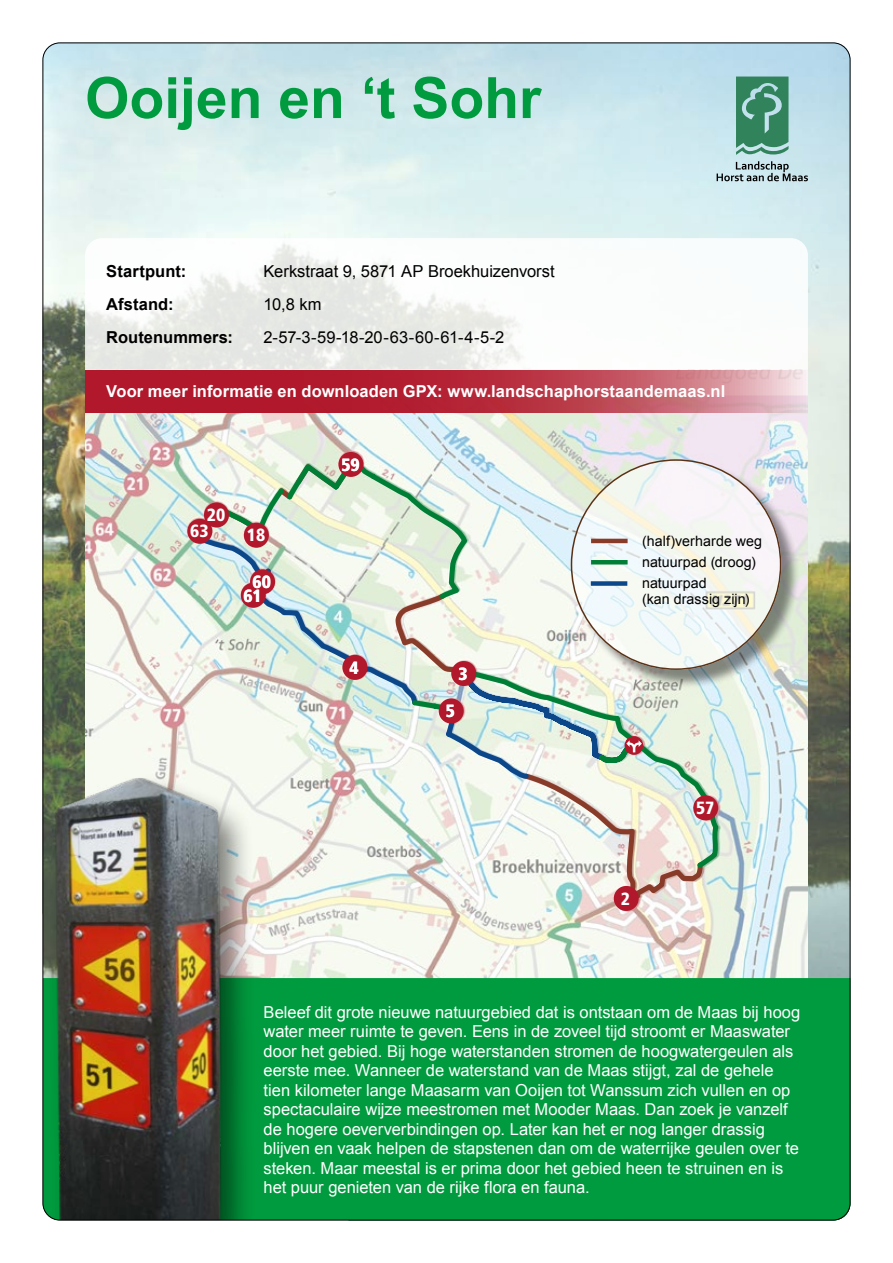
<style>
.page{position:relative;width:893px;height:1263px;background:#fff}
.page>*{position:absolute;margin:0;border:0;box-sizing:border-box;transform-origin:0 0}
.t1{font:700 57px "Arial";color:#009b3e}
.t2{font:900 condensed 17.7px "Frutiger LT Std";color:#fff}
.t3{font:16.5px/19.5px "Arial";color:#fff}
.t4{font:16.5px "Arial";color:#000}
.t5{font:700 16.5px "Arial";letter-spacing:.005em;color:#fff}
.t6{font:700 16.5px "Arial";letter-spacing:.005em;color:#000}
.t7{font:14.25px/21px "Arial";letter-spacing:.005em;color:#000}
</style>
<div class="page">
<img style="left:43px;top:43px;width:807px;height:935px">
<img style="left:85px;top:412px;width:723px;height:566px">
<div style="left:349px;top:978px;width:501px;height:242px;background:#009b3e"></div>
<img style="left:42px;top:778px;width:155px;height:128px">
<svg style="left:85px;top:238px;width:723px;height:132px"></svg>
<svg style="left:85px;top:370px;width:723px;height:42px"></svg>
<img style="left:42px;top:906px;width:307px;height:315px">
<svg style="left:736px;top:77px;width:52px;height:78px"></svg>
<svg style="left:717px;top:161px;width:91px;height:20px"></svg>
<svg style="left:197px;top:872px;width:507px;height:38px"></svg>
<svg style="left:197px;top:129px;width:447px;height:324px"></svg>
<svg style="left:189px;top:453px;width:532px;height:419px"></svg>
<div style="left:187px;top:519px;width:25px;height:25px;background:#b1182b;border-radius:50%"></div>
<div style="left:204px;top:502px;width:25px;height:25px;background:#b1182b;border-radius:50%"></div>
<div style="left:338px;top:452px;width:25px;height:25px;background:#b1182b;border-radius:50%"></div>
<div style="left:244px;top:523px;width:25px;height:25px;background:#b1182b;border-radius:50%"></div>
<div style="left:342px;top:655px;width:25px;height:25px;background:#b1182b;border-radius:50%"></div>
<div style="left:439px;top:698px;width:25px;height:25px;background:#b1182b;border-radius:50%"></div>
<div style="left:451px;top:661px;width:25px;height:25px;background:#b1182b;border-radius:50%"></div>
<div style="left:614px;top:886px;width:25px;height:25px;background:#b1182b;border-radius:50%"></div>
<div style="left:241px;top:583px;width:25px;height:25px;background:#b1182b;border-radius:50%"></div>
<div style="left:250px;top:569px;width:25px;height:25px;background:#b1182b;border-radius:50%"></div>
<svg style="left:689px;top:795px;width:29px;height:30px"></svg>
<div style="left:625px;top:736px;width:18px;height:19px;background:#b1182b;border-radius:50%"></div>
<svg style="left:626px;top:740px;width:16px;height:12px"></svg>
<div style="left:573px;top:462px;width:227px;height:226px;background:#000;opacity:.75"></div>
<svg style="left:571px;top:459px;width:210px;height:211px;fill:#f3f7f4"></svg>
<hr style="left:591px;top:539px;width:37px;height:4px;background:#893b2a">
<hr style="left:591px;top:560px;width:37px;height:4px;background:#007e36">
<div style="left:591px;top:581px;width:36px;height:5px;background:#0b4789"></div>
<h1 class="t1" style="left:85px;top:60px;width:458px">Ooijen en ‘t Sohr</h1>
<p class="t6" style="left:106px;top:260px;width:82px">Startpunt:</p>
<p class="t4" style="left:264px;top:260px;width:292px">Kerkstraat 9, 5871 AP Broekhuizenvorst</p>
<p class="t6" style="left:106px;top:293px;width:69px">Afstand:</p>
<p class="t4" style="left:264px;top:293px;width:60px">10,8 km</p>
<p class="t6" style="left:106px;top:326px;width:128px">Routenummers:</p>
<p class="t4" style="left:264px;top:326px;width:242px">2-57-3-59-18-20-63-60-61-4-5-2</p>
<p class="t5" style="left:106px;top:381px;width:620px">Voor meer informatie en downloaden GPX: www.landschaphorstaandemaas.nl</p>
<p class="t2" style="left:207px;top:504px;width:20px">20</p>
<p class="t2" style="left:190px;top:521px;width:20px">63</p>
<p class="t2" style="left:247px;top:525px;width:20px">18</p>
<p class="t2" style="left:253px;top:571px;width:20px">60</p>
<p class="t2" style="left:243px;top:585px;width:20px">61</p>
<p class="t2" style="left:341px;top:454px;width:20px">59</p>
<p class="t2" style="left:350px;top:657px;width:11px">4</p>
<p class="t2" style="left:458px;top:663px;width:11px">3</p>
<p class="t2" style="left:446px;top:700px;width:11px">5</p>
<p class="t7" style="left:642px;top:531px;width:122px">(half)verharde weg natuurpad (droog) natuurpad</p>
<p class="t7" style="left:642px;top:589px;width:109px">(kan drassig zijn)</p>
<p class="t2" style="left:621px;top:888px;width:11px">2</p>
<p class="t2" style="left:696px;top:797px;width:20px">57</p>
<p class="t3" style="left:264px;top:1002px;width:538px">Beleef dit grote nieuwe natuurgebied dat is ontstaan om de Maas bij hoog water meer ruimte te geven. Eens in de zoveel tijd stroomt er Maaswater door het gebied. Bij hoge waterstanden stromen de hoogwatergeulen als eerste mee. Wanneer de waterstand van de Maas stijgt, zal de gehele tien kilometer lange Maasarm van Ooijen tot Wanssum zich vullen en op spectaculaire wijze meestromen met Mooder Maas. Dan zoek je vanzelf de hogere oeververbindingen op. Later kan het er nog langer drassig blijven en vaak helpen de stapstenen dan om de waterrijke geulen over te steken. Maar meestal is er prima door het gebied heen te struinen en is het puur genieten van de rijke flora en fauna.</p>
</div>
